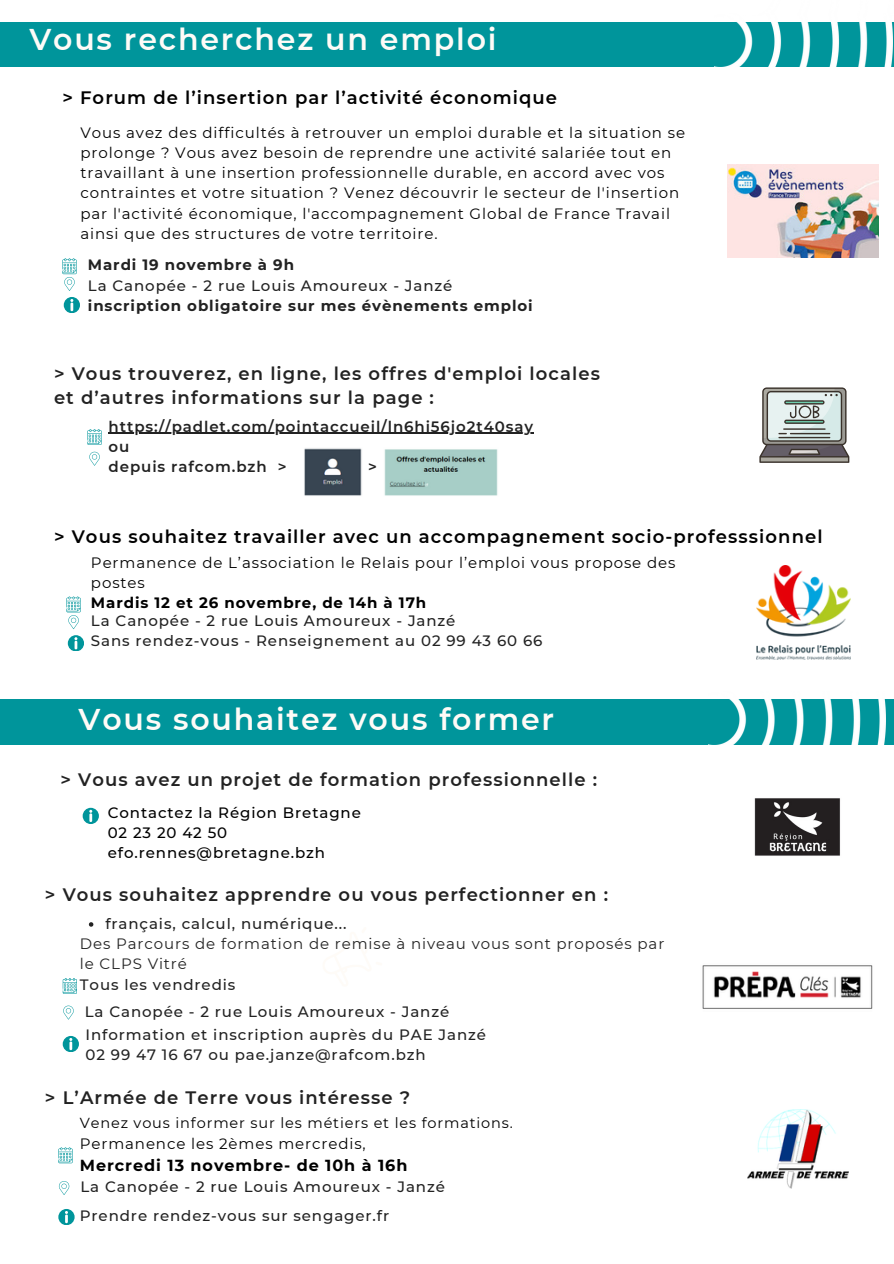
<style>
.page{position:relative;width:894px;height:1264px;background:#fff}
.page>*{position:absolute;margin:0;border:0;box-sizing:border-box;transform-origin:0 0}
.t1{font:600 30px "Montserrat";letter-spacing:.06em;color:#fefbf7}
.t2{font:600 18px "Montserrat";letter-spacing:.06em;color:#222}
.t3{font:600 18px "Montserrat";letter-spacing:.06em;color:#000}
.t4{font:700 15.9px "Montserrat";letter-spacing:.06em;color:#000}
.t5{font:15px/20.2px "Montserrat";letter-spacing:.06em;color:#000}
.t6{font:500 15px/20.2px "Montserrat";letter-spacing:.06em;color:#222}
.t7{font:700 15px/20.2px "Montserrat";letter-spacing:.06em;color:#222}
.t8{font:600 15px/20.2px "Montserrat";letter-spacing:.06em;color:#222}
.t9{font:15px/20.2px "Montserrat";letter-spacing:.06em;color:#222}
.t10{font:500 15px/20.2px "Montserrat";letter-spacing:.06em;color:#000}
.t11{font:700 15px "Montserrat";letter-spacing:.06em;color:#000}
.t12{font:14.55px "Montserrat";letter-spacing:.06em;color:#000}
.s1{font-weight:500}
</style>
<div class="page">
<div style="left:0;top:699px;width:893px;height:45px;background:#00959b"></div>
<img style="left:721px;top:699px;width:164px;height:45px">
<img style="left:754px;top:798px;width:86px;height:58px">
<svg style="left:83px;top:807px;width:15px;height:16px"></svg>
<svg style="left:89px;top:922px;width:4px;height:4px"></svg>
<img style="left:702px;top:965px;width:171px;height:44px">
<svg style="left:63px;top:978px;width:14px;height:15px"></svg>
<svg style="left:63px;top:1036px;width:15px;height:15px"></svg>
<svg style="left:63px;top:1005px;width:11px;height:14px"></svg>
<img style="left:747px;top:1109px;width:101px;height:79px">
<svg style="left:58px;top:1147px;width:15px;height:16px"></svg>
<svg style="left:58px;top:1209px;width:16px;height:15px"></svg>
<svg style="left:59px;top:1181px;width:10px;height:13px"></svg>
<img style="left:756px;top:565px;width:94px;height:94px">
<svg style="left:68px;top:635px;width:16px;height:16px"></svg>
<svg style="left:66px;top:596px;width:15px;height:33px"></svg>
<svg style="left:759px;top:387px;width:90px;height:76px;background:#a2a6a3"></svg>
<img style="left:384px;top:449px;width:114px;height:47px">
<img style="left:304px;top:448px;width:58px;height:48px">
<hr style="left:109px;top:432px;width:74px;height:2px;background:#222">
<hr style="left:183px;top:432px;width:351px;height:2px;background:#222">
<svg style="left:89px;top:452px;width:11px;height:14px"></svg>
<svg style="left:87px;top:429px;width:15px;height:16px"></svg>
<div style="left:0;top:22px;width:893px;height:44px;background:#00959b"></div>
<img style="left:727px;top:22px;width:164px;height:44px">
<svg style="left:64px;top:297px;width:15px;height:16px"></svg>
<svg style="left:62px;top:258px;width:15px;height:33px"></svg>
<img style="left:727px;top:164px;width:151px;height:94px">
<p class="t1" style="left:30px;top:21px;width:468px">Vous recherchez un emploi</p>
<p class="t3" style="left:62px;top:87px;width:496px">&gt; Forum de l’insertion par l’activité économique</p>
<p class="t5" style="left:80px;top:122px;width:606px">Vous avez des difficultés à retrouver un emploi durable et la situation se prolonge ? Vous avez besoin de reprendre une activité salariée tout en travaillant à une insertion professionnelle durable, en accord avec vos contraintes et votre situation ? Venez découvrir le secteur de l'insertion par l'activité économique, l'accompagnement Global de France Travail ainsi que des structures de votre territoire.</p>
<p class="t7" style="left:88px;top:255px;width:446px">Mardi 19 novembre à 9h<br><span class="s1">La Canopée - 2 rue Louis Amoureux - Janzé </span>inscription obligatoire sur mes évènements emploi</p>
<p class="t2" style="left:54px;top:362px;width:547px">&gt; Vous trouverez, en ligne, les offres d'emploi locales</p>
<h1 class="t2" style="left:54px;top:387px;width:381px">et d’autres informations sur la page :</h1>
<p class="t8" style="left:109px;top:416px;width:426px">https://padlet.com/pointaccueil/ln6hi56jo2t40say</p>
<p class="t8" style="left:109px;top:436px;width:160px">ou<br>depuis rafcom.bzh</p>
<h3 class="t8" style="left:278px;top:456px;width:10px">&gt;</h3>
<h3 class="t8" style="left:368px;top:456px;width:10px">&gt;</h3>
<p class="t3" style="left:54px;top:525px;width:769px">&gt; Vous souhaitez travailler avec un accompagnement socio-professsionnel</p>
<p class="t5" style="left:91px;top:552px;width:586px">Permanence de L’association le Relais pour l’emploi vous propose des postes</p>
<p class="t11" style="left:91px;top:593px;width:336px">Mardis 12 et 26 novembre, de 14h à 17h</p>
<p class="t6" style="left:91px;top:610px;width:453px">La Canopée - 2 rue Louis Amoureux - Janzé<br>Sans rendez-vous - Renseignement au 02 99 43 60 66</p>
<p class="t1" style="left:79px;top:701px;width:477px">Vous souhaitez vous former</p>
<p class="t2" style="left:61px;top:768px;width:538px">&gt; Vous avez un projet de formation professionnelle :</p>
<h1 class="t10" style="left:108px;top:802px;width:254px">Contactez la Région Bretagne<br>02 23 20 42 50 efo.rennes@bretagne.bzh</h1>
<p class="t2" style="left:45px;top:884px;width:564px">&gt; Vous souhaitez apprendre ou vous perfectionner en :</p>
<p class="t6" style="left:105px;top:913px;width:242px">français, calcul, numérique...</p>
<p class="t9" style="left:80px;top:933px;width:586px">Des Parcours de formation de remise à niveau vous sont proposés par le CLPS Vitré</p>
<p class="t6" style="left:80px;top:974px;width:157px">Tous les vendredis</p>
<p class="t6" style="left:85px;top:1024px;width:402px">Information et inscription auprès du PAE Janzé</p>
<h2 class="t6" style="left:85px;top:1044px;width:341px">02 99 47 16 67 ou pae.janze@rafcom.bzh</h2>
<p class="t6" style="left:85px;top:1001px;width:366px">La Canopée - 2 rue Louis Amoureux - Janzé</p>
<p class="t2" style="left:45px;top:1086px;width:367px">&gt; L’Armée de Terre vous intéresse ?</p>
<p class="t12" style="left:80px;top:1113px;width:434px">Venez vous informer sur les métiers et les formations.</p>
<p class="t5" style="left:80px;top:1133px;width:287px">Permanence les 2èmes mercredis,</p>
<p class="t4" style="left:80px;top:1155px;width:329px">Mercredi 13 novembre- de 10h à 16h</p>
<h3 class="t6" style="left:80px;top:1176px;width:366px">La Canopée - 2 rue Louis Amoureux - Janzé</h3>
<p class="t6" style="left:80px;top:1205px;width:311px">Prendre rendez-vous sur sengager.fr</p>
</div>
